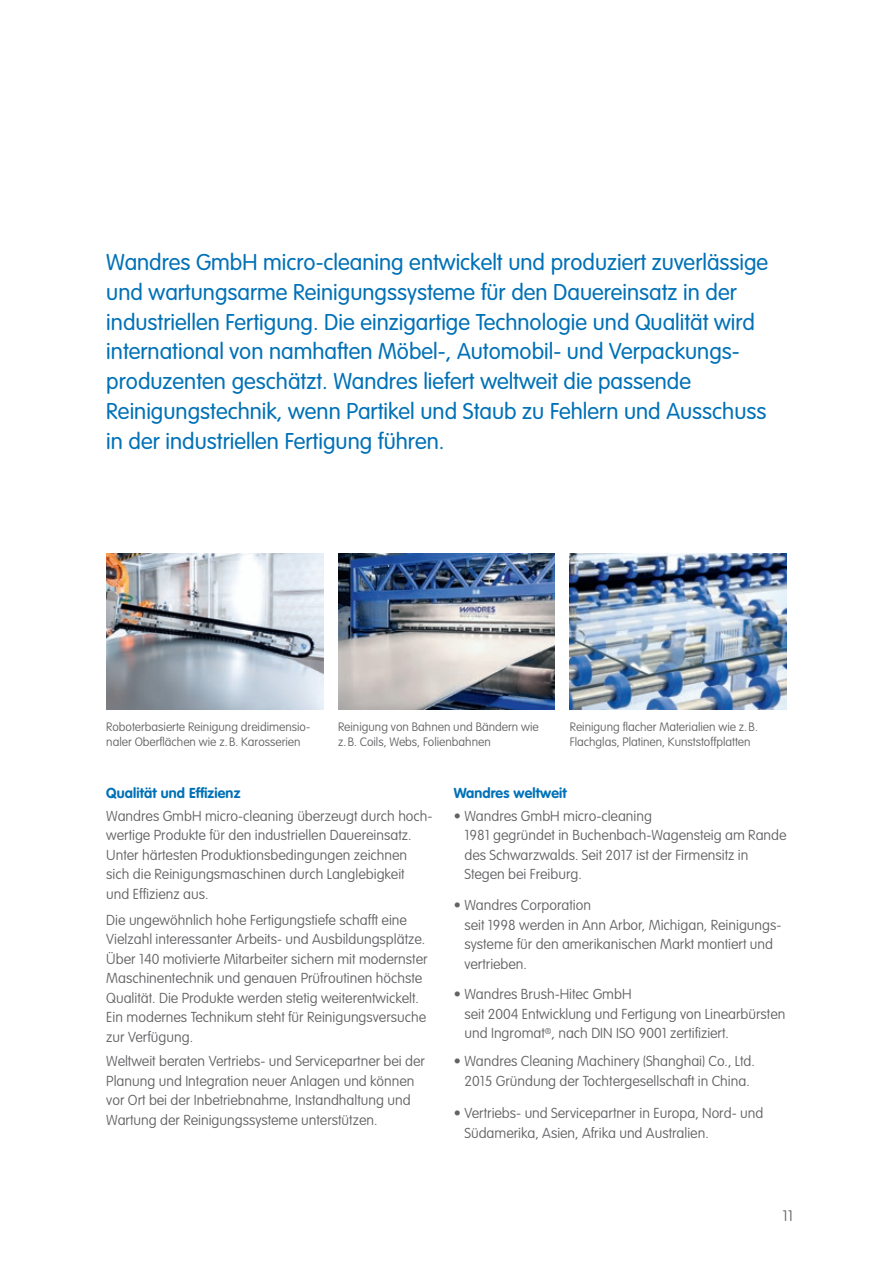
<style>
.page{position:relative;width:893px;height:1263px;background:#fff}
.page>*{position:absolute;margin:0;border:0;box-sizing:border-box;transform-origin:0 0}
.t1{font:300 22.5px/29.7px "VAG Rounded Std";color:#0071b7}
.t2{font:100 15px "VAG Rounded Std";color:#636366}
.t3{font:100 14.25px/19.5px "VAG Rounded Std";color:#636366}
.t4{font:700 14.25px "VAG Rounded Std";letter-spacing:.01em;color:#0071b7}
.t5{font:100 12px/15px "VAG Rounded Std";color:#636366}
</style>
<div class="page">
<img style="left:570px;top:554px;width:217px;height:156px">
<img style="left:338px;top:554px;width:217px;height:156px">
<img style="left:106px;top:554px;width:217px;height:156px">
<p class="t1" style="left:106px;top:248px;width:663px">Wandres GmbH micro-cleaning entwickelt und produziert zuverlässige und wartungsarme Reinigungssysteme für den Dauereinsatz in der industriellen Fertigung. Die einzigartige Technologie und Qualität wird international von namhaften Möbel-, Automobil- und Verpackungs&shy;produzenten geschätzt. Wandres liefert weltweit die passende Reinigungstechnik, wenn Partikel und Staub zu Fehlern und Ausschuss in der industriellen Fertigung führen.</p>
<p class="t5" style="left:106px;top:720px;width:205px">Roboterbasierte Reinigung dreidimensio&shy;naler Oberflächen wie z.B. Karosserien</p>
<p class="t5" style="left:338px;top:720px;width:202px">Reinigung von Bahnen und Bändern wie z.B. Coils, Webs, Folienbahnen</p>
<p class="t5" style="left:570px;top:720px;width:190px">Reinigung flacher Materialien wie z.B.<br>Flachglas, Platinen, Kunststoffplatten</p>
<p class="t4" style="left:106px;top:785px;width:136px">Qualität und Effizienz</p>
<p class="t3" style="left:106px;top:806px;width:328px">Wandres GmbH micro-cleaning überzeugt durch hoch&shy;wertige Produkte für den industriellen Dauereinsatz.<br>Unter härtesten Produktionsbedingungen zeichnen sich die Reinigungsmaschinen durch Langlebigkeit<br>und Effizienz aus.</p>
<p class="t3" style="left:106px;top:911px;width:323px">Die ungewöhnlich hohe Fertigungstiefe schafft eine Vielzahl interessanter Arbeits- und Ausbildungsplätze.<br>Über 140 motivierte Mitarbeiter sichern mit modernster Maschinentechnik und genauen Prüfroutinen höchste Qualität. Die Produkte werden stetig weiterentwickelt.<br>Ein modernes Technikum steht für Reinigungsversuche zur Verfügung.</p>
<p class="t3" style="left:106px;top:1052px;width:320px">Weltweit beraten Vertriebs- und Servicepartner bei der Planung und Integration neuer Anlagen und können vor Ort bei der Inbetriebnahme, Instandhaltung und Wartung der Reinigungssysteme unterstützen.</p>
<p class="t4" style="left:454px;top:785px;width:114px">Wandres weltweit</p>
<p class="t3" style="left:464px;top:806px;width:324px;text-indent:-11px">• Wandres GmbH micro-cleaning<br>1981 gegründet in Buchenbach-Wagensteig am Rande des Schwarzwalds. Seit 2017 ist der Firmensitz in Stegen bei Freiburg.</p>
<p class="t3" style="left:464px;top:896px;width:319px;text-indent:-11px">• Wandres Corporation<br>seit 1998 werden in Ann Arbor, Michigan, Reinigungs&shy;systeme für den amerikanischen Markt montiert und vertrieben.</p>
<p class="t3" style="left:464px;top:985px;width:322px;text-indent:-11px">• Wandres Brush-Hitec GmbH<br>seit 2004 Entwicklung und Fertigung von Linearbürsten und Ingromat<sup>®</sup>, nach DIN ISO 9001 zertifiziert.</p>
<p class="t3" style="left:454px;top:1052px;width:302px;text-align:center">• Wandres Cleaning Machinery (Shanghai) Co., Ltd.<br>2015 Gründung der Tochtergesellschaft in China.</p>
<p class="t3" style="left:464px;top:1104px;width:300px;text-indent:-11px">• Vertriebs- und Servicepartner in Europa, Nord- und<br>Südamerika, Asien, Afrika und Australien.</p>
<p class="t2" style="left:782px;top:1207px;width:12px">11</p>
</div>
